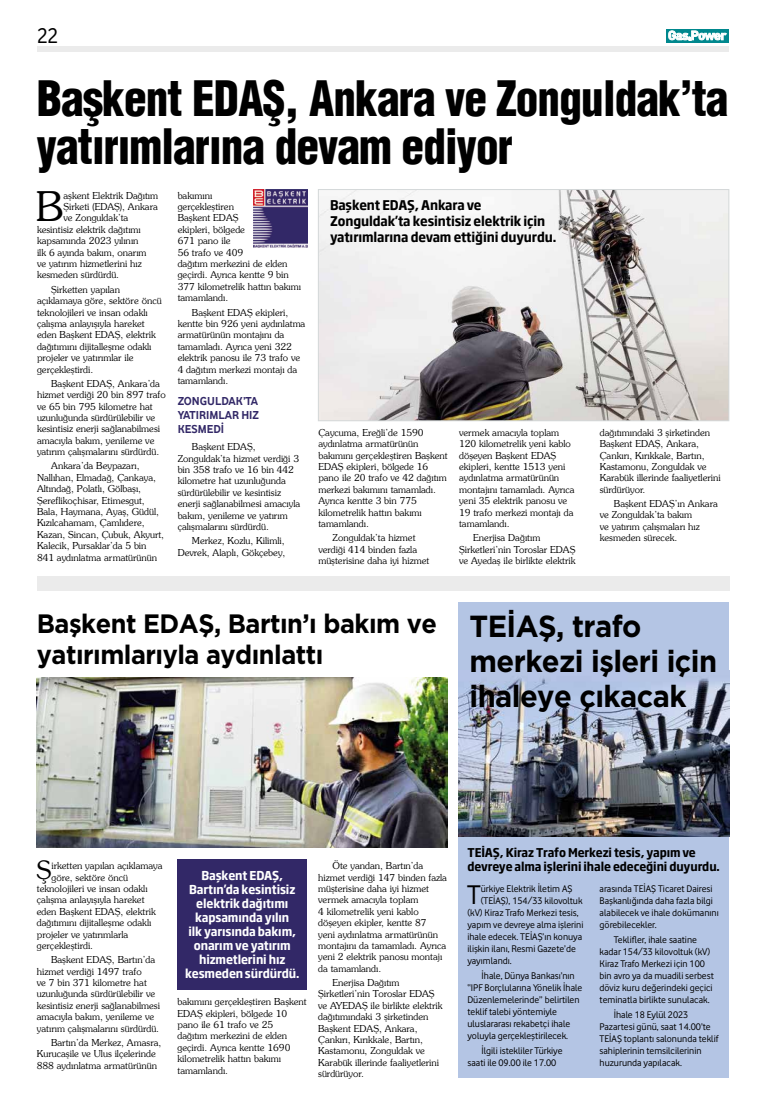
<style>
.page{position:relative;width:766px;height:1106px;background:#fff}
.page>*{position:absolute;margin:0;border:0;box-sizing:border-box;transform-origin:0 0}
.t1{font:47.6px/48.4px "Switzerland Cond Black Plain";letter-spacing:-.02em;color:#000;scale:.95 1}
.t2{font:40.7px "Southern Plain";color:#000}
.t3{font:30.5px/34.8px "Gotham TR Bold";letter-spacing:-.02em;color:#000;scale:.95 1}
.t4{font:28px "Vodafone Rg";color:#000}
.t5{font:26.5px/30.3px "Gotham TR Bold";letter-spacing:-.02em;color:#000;scale:.95 1}
.t6{font:25.1px "Southern Plain";color:#000}
.t7{font:22.3px "Vodafone Rg";color:#000;scale:.95 1}
.t8{font:700 13.2px/16px "Soho Gothic Pro";letter-spacing:-.01em;color:#000;scale:.91 1}
.t9{font:700 12.1px/14px "Soho Gothic Pro";letter-spacing:-.01em;color:#fff;text-align:center;scale:.91 1}
.t10{font:700 12px/13.9px "Soho Gothic Pro";letter-spacing:-.01em;color:#000;scale:.91 1}
.t11{font:700 12px/14px "Vodafone Rg";color:#322867;text-align:justify}
.t12{font:10px/12px "Vodafone Rg";color:#000}
.t13{font:9.5px/11.4px "Southern Plain";color:#000}
</style>
<div class="page">
<div style="left:458px;top:602px;width:271px;height:475px;background:#b4c5e4"></div>
<div style="left:37px;top:46px;width:691px;height:6px;background:#ebebeb"></div>
<svg style="left:666px;top:29px;width:62px;height:14px"></svg>
<svg style="left:668px;top:31px;width:58px;height:9px"></svg>
<div style="left:37px;top:576px;width:692px;height:14px;background:#ebebeb"></div>
<img style="left:37px;top:677px;width:410px;height:171px">
<img style="left:320px;top:191px;width:407px;height:228px">
<div style="left:318px;top:189px;width:411px;height:232px;border:1px solid #d4d8d9"></div>
<img style="left:253px;top:189px;width:54px;height:58px">
<div style="left:177px;top:859px;width:130px;height:130px;background:#322867"></div>
<img style="left:458px;top:678px;width:271px;height:158px">
<h3 class="t7" style="left:37px;top:22px;width:24px">22</h3>
<h1 class="t1" style="left:37px;top:73px;width:729px">Başkent EDAŞ, Ankara ve Zonguldak’ta yatırımlarına devam ediyor</h1>
<h2 class="t2" style="left:36px;top:181px;width:29px">B</h2>
<p class="t13" style="left:63px;top:189px;width:96px">aşkent Elektrik Dağıtım</p>
<p class="t13" style="left:63px;top:201px;width:96px">Şirketi (EDAŞ), Ankara</p>
<p class="t13" style="left:63px;top:212px;width:66px">ve Zonguldak’ta</p>
<p class="t13" style="left:37px;top:223px;width:105px">kesintisiz elektrik dağıtımı</p>
<p class="t13" style="left:37px;top:235px;width:103px">kapsamında 2023 yılının</p>
<p class="t13" style="left:37px;top:246px;width:111px">ilk 6 ayında bakım, onarım</p>
<p class="t13" style="left:37px;top:258px;width:106px">ve yatırım hizmetlerini hız</p>
<p class="t13" style="left:37px;top:269px;width:84px">kesmeden sürdürdü.</p>
<p class="t13" style="left:37px;top:283px;width:126px;text-indent:14px">Şirketten yapılan açıklamaya göre, sektöre öncü teknolojileri ve insan odaklı çalışma anlayışıyla hareket eden Başkent EDAŞ, elektrik dağıtımını dijitalleşme odaklı projeler ve yatırımlar ile gerçekleştirdi.</p>
<p class="t13" style="left:37px;top:377px;width:130px;text-indent:14px">Başkent EDAŞ, Ankara’da hizmet verdiği 20 bin 897 trafo ve 65 bin 795 kilometre hat uzunluğunda sürdürülebilir ve kesintisiz enerji sağlanabilmesi amacıyla bakım, yenileme ve yatırım çalışmalarını sürdürdü.</p>
<p class="t13" style="left:37px;top:460px;width:129px;text-indent:14px">Ankara’da Beypazarı,<br>Nallıhan, Elmadağ, Çankaya,<br>Altındağ, Polatlı, Gölbaşı,<br>Şereflikoçhisar, Etimesgut,<br>Bala, Haymana, Ayaş, Güdül,<br>Kızılcahamam, Çamlıdere,<br>Kazan, Sincan, Çubuk, Akyurt,<br>Kalecik, Pursaklar’da 5 bin<br>841 aydınlatma armatürünün</p>
<p class="t13" style="left:178px;top:189px;width:125px">bakımını<br>gerçekleştiren<br>Başkent EDAŞ<br>ekipleri, bölgede<br>671 pano ile<br>56 trafo ve 409<br>dağıtım merkezini de elden geçirdi. Ayrıca kentte 9 bin<br>377 kilometrelik hattın bakımı tamamlandı.</p>
<p class="t13" style="left:178px;top:306px;width:129px;text-indent:14px">Başkent EDAŞ ekipleri, kentte bin 926 yeni aydınlatma armatürünün montajını da tamamladı. Ayrıca yeni 322 elektrik panosu ile 73 trafo ve<br>4 dağıtım merkezi montajı da tamamlandı.</p>
<p class="t11" style="left:178px;top:394px;width:83px">ZONGULDAK’TA YATIRIMLAR HIZ KESMEDİ</p>
<p class="t13" style="left:178px;top:441px;width:124px;text-indent:14px">Başkent EDAŞ,<br>Zonguldak’ta hizmet verdiği 3 bin 358 trafo ve 16 bin 442 kilometre hat uzunluğunda sürdürülebilir ve kesintisiz enerji sağlanabilmesi amacıyla bakım, yenileme ve yatırım çalışmalarını sürdürdü.</p>
<p class="t13" style="left:178px;top:535px;width:109px;text-align:right">Merkez, Kozlu, Kilimli,<br>Devrek, Alaplı, Gökçebey,</p>
<h3 class="t8" style="left:330px;top:196px;width:250px">Başkent EDAŞ, Ankara ve<br>Zonguldak’ta kesintisiz elektrik için yatırımlarına devam ettiğini duyurdu.</h3>
<p class="t13" style="left:318px;top:426px;width:131px">Çaycuma, Ereğli’de 1590 aydınlatma armatürünün bakımını gerçekleştiren Başkent<br>EDAŞ ekipleri, bölgede 16 pano ile 20 trafo ve 42 dağıtım merkezi bakımını tamamladı.<br>Ayrıca kentte 3 bin 775 kilometrelik hattın bakımı tamamlandı.</p>
<p class="t13" style="left:318px;top:532px;width:112px;text-indent:14px">Zonguldak’ta hizmet verdiği 414 binden fazla müşterisine daha iyi hizmet</p>
<p class="t13" style="left:459px;top:426px;width:117px">vermek amacıyla toplam<br>120 kilometrelik yeni kablo döşeyen Başkent EDAŞ ekipleri, kentte 1513 yeni aydınlatma armatürünün montajını tamamladı. Ayrıca yeni 35 elektrik panosu ve<br>19 trafo merkezi montajı da tamamlandı.</p>
<p class="t13" style="left:459px;top:532px;width:118px;text-indent:14px">Enerjisa Dağıtım<br>Şirketleri’nin Toroslar EDAŞ ve Ayedaş ile birlikte elektrik</p>
<p class="t13" style="left:599px;top:426px;width:122px">dağıtımındaki 3 şirketinden<br>Başkent EDAŞ, Ankara,<br>Çankırı, Kırıkkale, Bartın,<br>Kastamonu, Zonguldak ve<br>Karabük illerinde faaliyetlerini sürdürüyor.</p>
<p class="t13" style="left:599px;top:497px;width:119px;text-indent:14px">Başkent EDAŞ’ın Ankara ve Zonguldak’ta bakım<br>ve yatırım çalışmaları hız kesmeden sürecek.</p>
<h3 class="t5" style="left:37px;top:608px;width:422px">Başkent EDAŞ, Bartın’ı bakım ve yatırımlarıyla aydınlattı</h3>
<h3 class="t3" style="left:469px;top:608px;width:262px">TEİAŞ, trafo merkezi işleri için ihaleye çıkacak</h3>
<h3 class="t6" style="left:36px;top:854px;width:17px">Ş</h3>
<p class="t13" style="left:51px;top:859px;width:113px">irketten yapılan açıklamaya</p>
<p class="t13" style="left:51px;top:871px;width:78px">göre, sektöre öncü</p>
<p class="t13" style="left:37px;top:882px;width:112px">teknolojileri ve insan odaklı</p>
<p class="t13" style="left:37px;top:894px;width:109px">çalışma anlayışıyla hareket</p>
<p class="t13" style="left:37px;top:905px;width:120px">eden Başkent EDAŞ, elektrik</p>
<p class="t13" style="left:37px;top:916px;width:116px">dağıtımını dijitalleşme odaklı</p>
<p class="t13" style="left:37px;top:928px;width:93px">projeler ve yatırımlarla</p>
<p class="t13" style="left:37px;top:939px;width:58px">gerçekleştirdi.</p>
<p class="t13" style="left:37px;top:953px;width:125px;text-indent:14px">Başkent EDAŞ, Bartın’da hizmet verdiği 1497 trafo<br>ve 7 bin 371 kilometre hat uzunluğunda sürdürülebilir ve kesintisiz enerji sağlanabilmesi amacıyla bakım, yenileme ve yatırım çalışmalarını sürdürdü.</p>
<p class="t13" style="left:37px;top:1036px;width:126px;text-indent:14px">Bartın’da Merkez, Amasra,<br>Kurucaşile ve Ulus ilçelerinde<br>888 aydınlatma armatürünün</p>
<p class="t9" style="left:185px;top:868px;width:127px">Başkent EDAŞ,<br>Bartın’da kesintisiz elektrik dağıtımı kapsamında yılın<br>ilk yarısında bakım, onarım ve yatırım hizmetlerini hız kesmeden sürdürdü.</p>
<p class="t13" style="left:177px;top:995px;width:131px">bakımını gerçekleştiren Başkent<br>EDAŞ ekipleri, bölgede 10 pano ile 61 trafo ve 25<br>dağıtım merkezini de elden geçirdi. Ayrıca kentte 1690 kilometrelik hattın bakımı tamamlandı.</p>
<p class="t13" style="left:318px;top:859px;width:130px;text-indent:14px">Öte yandan, Bartın’da hizmet verdiği 147 binden fazla müşterisine daha iyi hizmet vermek amacıyla toplam<br>4 kilometrelik yeni kablo döşeyen ekipler, kentte 87<br>yeni aydınlatma armatürünün montajını da tamamladı. Ayrıca yeni 2 elektrik panosu montajı da tamamlandı.</p>
<p class="t13" style="left:318px;top:976px;width:126px;text-indent:14px">Enerjisa Dağıtım<br>Şirketleri’nin Toroslar EDAŞ ve AYEDAŞ ile birlikte elektrik dağıtımındaki 3 şirketinden<br>Başkent EDAŞ, Ankara,<br>Çankırı, Kırıkkale, Bartın,<br>Kastamonu, Zonguldak ve<br>Karabük illerinde faaliyetlerini sürdürüyor.</p>
<p class="t10" style="left:467px;top:845px;width:279px">TEİAŞ, Kiraz Trafo Merkezi tesis, yapım ve devreye alma işlerini ihale edeceğini duyurdu.</p>
<h3 class="t4" style="left:467px;top:878px;width:15px">T</h3>
<p class="t12" style="left:480px;top:882px;width:93px">ürkiye Elektrik İletim AŞ</p>
<p class="t12" style="left:480px;top:894px;width:103px">(TEİAŞ), 154/33 kilovoltuk</p>
<p class="t12" style="left:467px;top:906px;width:113px">(kV) Kiraz Trafo Merkezi tesis,</p>
<p class="t12" style="left:467px;top:918px;width:117px">yapım ve devreye alma işlerini</p>
<p class="t12" style="left:467px;top:930px;width:116px">ihale edecek. TEİAŞ’ın konuya</p>
<p class="t12" style="left:467px;top:942px;width:110px">ilişkin ilanı, Resmi Gazete’de</p>
<p class="t12" style="left:467px;top:954px;width:46px">yayımlandı.</p>
<p class="t12" style="left:467px;top:969px;width:116px;text-indent:14px">İhale, Dünya Bankası’nın “IPF Borçlularına Yönelik İhale<br>Düzenlemelerinde” belirtilen teklif talebi yöntemiyle uluslararası rekabetçi ihale yoluyla gerçekleştirilecek.</p>
<p class="t12" style="left:467px;top:1044px;width:97px;text-indent:14px">İlgili istekliler Türkiye saati ile 09.00 ile 17.00</p>
<p class="t12" style="left:599px;top:882px;width:121px">arasında TEİAŞ Ticaret Dairesi<br>Başkanlığında daha fazla bilgi alabilecek ve ihale dokümanını görebilecekler.</p>
<p class="t12" style="left:599px;top:933px;width:116px;text-indent:14px">Teklifler, ihale saatine kadar 154/33 kilovoltuk (kV)<br>Kiraz Trafo Merkezi için 100 bin avro ya da muadili serbest döviz kuru değerindeki geçici teminatla birlikte sunulacak.</p>
<p class="t12" style="left:599px;top:1008px;width:120px;text-indent:14px">İhale 18 Eylül 2023<br>Pazartesi günü, saat 14.00’te<br>TEİAŞ toplantı salonunda teklif sahiplerinin temsilcilerinin huzurunda yapılacak.</p>
</div>
